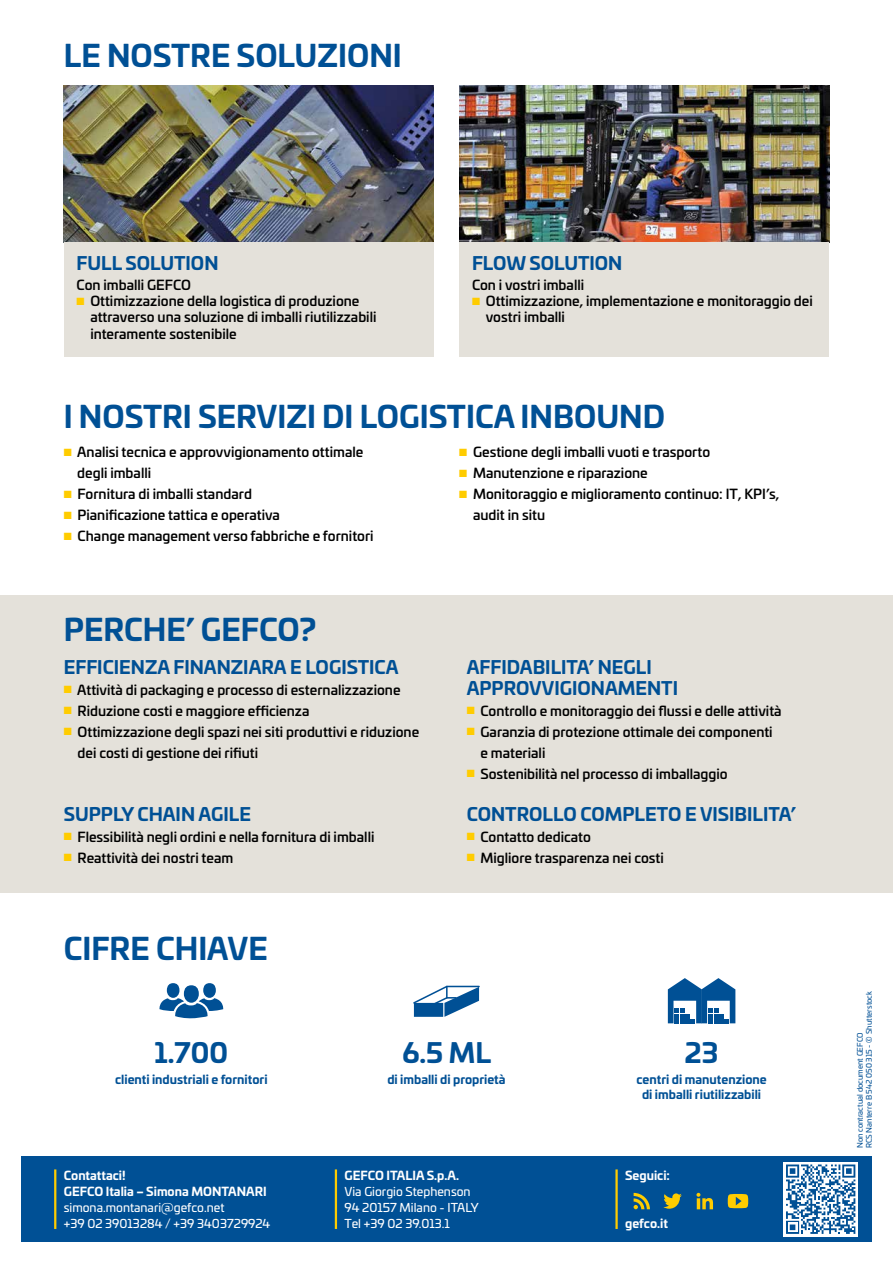
<style>
.page{position:relative;width:893px;height:1263px;background:#fff}
.page>*{position:absolute;margin:0;border:0;box-sizing:border-box;transform-origin:0 0}
.t1{font:700 30px "Univia Pro";color:#005095}
.t2{font:700 27px "Univia Pro";color:#005095}
.t3{font:700 18px/21px "Univia Pro";color:#005095}
.t4{font:500 13.5px/21px "Univia Pro";color:#000}
.t5{font:12px/15.8px "Univia Pro";color:#fff}
.t6{font:700 12px/14.4px "Univia Pro";color:#005095;text-align:center}
.t7{font:700 12px/15.8px "Univia Pro";color:#fff}
.t8{font:7.5px/9px "Univia Pro";color:#005095}
.s1{color:#fc0}
</style>
<div class="page">
<div style="left:21px;top:1157px;width:851px;height:85px;background:#005095"></div>
<hr style="left:54px;top:1169px;width:2px;height:60px;background:#fc0">
<hr style="left:335px;top:1169px;width:2px;height:60px;background:#fc0">
<hr style="left:615px;top:1169px;width:3px;height:60px;background:#fc0">
<div style="left:783px;top:1162px;width:75px;height:74px;background:#fff"></div>
<div style="left:784px;top:1162px;width:73px;height:74px;background:linear-gradient(to right,#fff,#fff)"></div>
<svg style="left:786px;top:1164px;width:69px;height:70px"></svg>
<img style="left:64px;top:85px;width:370px;height:157px">
<img style="left:459px;top:85px;width:370px;height:157px">
<div style="left:184px;top:985px;width:15px;height:18px;background:#005095;border-radius:50%"></div>
<div style="left:203px;top:983px;width:13px;height:15px;background:#005095;border-radius:50%"></div>
<svg style="left:159px;top:998px;width:65px;height:21px"></svg>
<div style="left:167px;top:983px;width:12px;height:15px;background:#005095;border-radius:50%"></div>
<svg style="left:414px;top:985px;width:65px;height:32px"></svg>
<svg style="left:668px;top:978px;width:67px;height:45px"></svg>
<div style="left:0;top:595px;width:893px;height:298px;background:#e4e1da"></div>
<svg style="left:634px;top:1193px;width:16px;height:16px"></svg>
<svg style="left:663px;top:1193px;width:19px;height:16px"></svg>
<svg style="left:696px;top:1193px;width:17px;height:16px"></svg>
<svg style="left:728px;top:1194px;width:20px;height:14px"></svg>
<div style="left:64px;top:242px;width:370px;height:115px;background:#e4e1da"></div>
<div style="left:459px;top:242px;width:370px;height:115px;background:#e4e1da"></div>
<h1 class="t1" style="left:64px;top:31px;width:340px">LE NOSTRE SOLUZIONI</h1>
<h3 class="t3" style="left:77px;top:251px;width:143px">FULL SOLUTION</h3>
<p class="t4" style="left:77px;top:274px;width:116px">Con imballi GEFCO</p>
<p class="t4" style="left:90px;top:292px;width:288px;line-height:16.2px;text-indent:-14px"><span class="s1">■</span> Ottimizzazione della logistica di produzione attraverso una soluzione di imballi riutilizzabili interamente sostenibile</p>
<h3 class="t3" style="left:472px;top:251px;width:152px">FLOW SOLUTION</h3>
<p class="t4" style="left:472px;top:274px;width:114px">Con i vostri imballi</p>
<p class="t4" style="left:486px;top:292px;width:328px;line-height:16.2px;text-indent:-14px"><span class="s1">■</span> Ottimizzazione, implementazione e monitoraggio dei vostri imballi</p>
<h1 class="t1" style="left:64px;top:393px;width:603px">I NOSTRI SERVIZI DI LOGISTICA INBOUND</h1>
<p class="t4" style="left:77px;top:441px;width:288px;text-indent:-13px"><span class="s1">■</span> Analisi tecnica e approvvigionamento ottimale degli imballi</p>
<p class="t4" style="left:64px;top:483px;width:190px"><span class="s1">■</span> Fornitura di imballi standard</p>
<p class="t4" style="left:64px;top:504px;width:218px"><span class="s1">■</span> Pianificazione tattica e operativa</p>
<p class="t4" style="left:64px;top:525px;width:311px"><span class="s1">■</span> Change management verso fabbriche e fornitori</p>
<h1 class="t1" style="left:64px;top:605px;width:254px">PERCHE’ GEFCO?</h1>
<h3 class="t3" style="left:64px;top:655px;width:336px">EFFICIENZA FINANZIARA E LOGISTICA</h3>
<p class="t4" style="left:64px;top:678px;width:338px"><span class="s1">■</span> Attività di packaging e processo di esternalizzazione</p>
<p class="t4" style="left:64px;top:699px;width:247px"><span class="s1">■</span> Riduzione costi e maggiore efficienza</p>
<p class="t4" style="left:78px;top:720px;width:343px;text-indent:-14px"><span class="s1">■</span> Ottimizzazione degli spazi nei siti produttivi e riduzione dei costi di gestione dei rifiuti</p>
<h3 class="t3" style="left:64px;top:802px;width:189px">SUPPLY CHAIN AGILE</h3>
<p class="t4" style="left:64px;top:825px;width:312px"><span class="s1">■</span> Flessibilità negli ordini e nella fornitura di imballi</p>
<p class="t4" style="left:64px;top:846px;width:171px"><span class="s1">■</span> Reattività dei nostri team</p>
<h1 class="t1" style="left:64px;top:924px;width:206px">CIFRE CHIAVE</h1>
<p class="t4" style="left:459px;top:441px;width:252px"><span class="s1">■</span> Gestione degli imballi vuoti e trasporto</p>
<p class="t4" style="left:459px;top:462px;width:190px"><span class="s1">■</span> Manutenzione e riparazione</p>
<p class="t4" style="left:473px;top:483px;width:308px;text-indent:-14px"><span class="s1">■</span> Monitoraggio e miglioramento continuo: IT, KPI’s, audit in situ</p>
<h3 class="t3" style="left:467px;top:655px;width:213px">AFFIDABILITA’ NEGLI<br>APPROVVIGIONAMENTI</h3>
<p class="t4" style="left:467px;top:699px;width:316px"><span class="s1">■</span> Controllo e monitoraggio dei flussi e delle attività</p>
<p class="t4" style="left:480px;top:720px;width:294px;text-indent:-14px"><span class="s1">■</span> Garanzia di protezione ottimale dei componenti e materiali</p>
<p class="t4" style="left:467px;top:762px;width:263px"><span class="s1">■</span> Sostenibilità nel processo di imballaggio</p>
<h3 class="t3" style="left:467px;top:802px;width:331px">CONTROLLO COMPLETO E VISIBILITA’</h3>
<p class="t4" style="left:467px;top:825px;width:126px"><span class="s1">■</span> Contatto dedicato</p>
<p class="t4" style="left:467px;top:846px;width:199px"><span class="s1">■</span> Migliore trasparenza nei costi</p>
<h2 class="t2" style="left:155px;top:1032px;width:75px">1.700</h2>
<p class="t6" style="left:115px;top:1071px;width:154px">clienti industriali e fornitori</p>
<p class="t7" style="left:64px;top:1167px;width:204px">Contattaci!<br>GEFCO Italia – Simona MONTANARI</p>
<p class="t5" style="left:64px;top:1199px;width:208px">simona.montanari@gefco.net<br>+39 02 39013284 / +39 3403729924</p>
<h2 class="t2" style="left:402px;top:1032px;width:90px">6.5 ML</h2>
<p class="t6" style="left:387px;top:1071px;width:120px">di imballi di proprietà</p>
<p class="t7" style="left:344px;top:1167px;width:116px">GEFCO ITALIA S.p.A.</p>
<p class="t5" style="left:344px;top:1183px;width:136px">Via Giorgio Stephenson<br>94 20157 Milano - ITALY<br>Tel +39 02 39.013.1</p>
<h2 class="t2" style="left:685px;top:1032px;width:35px">23</h2>
<p class="t6" style="left:636px;top:1071px;width:132px">centri di manutenzione di imballi riutilizzabili</p>
<p class="t7" style="left:625px;top:1167px;width:46px">Seguici:</p>
<p class="t7" style="left:625px;top:1214px;width:44px">gefco.it</p>
<p class="t8" style="left:855px;top:1148px;width:158px;rotate:-90deg">Non contractual document GEFCO<br>RCS Nanterre B 542 050 315 - © Shutterstock</p>
</div>
